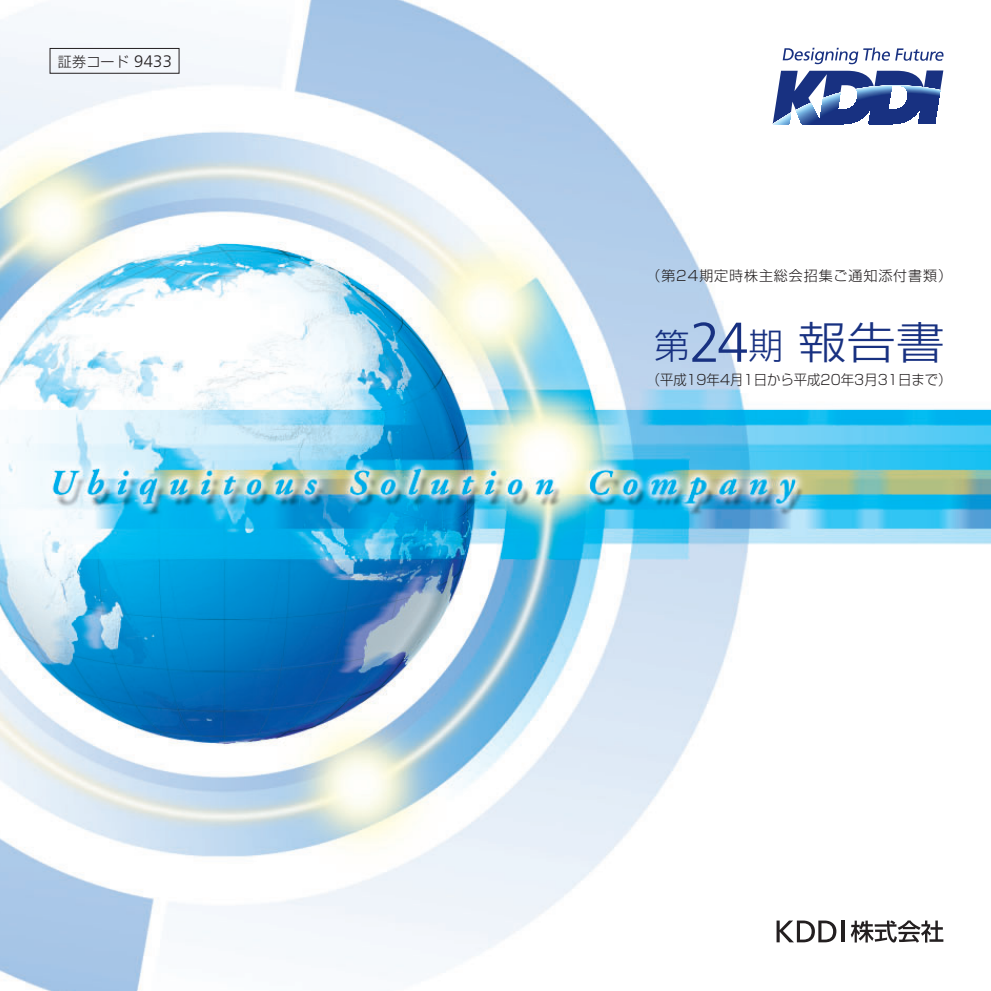
<style>
.page{position:relative;width:991px;height:991px;background:#fff}
.page>*{position:absolute;margin:0;border:0;box-sizing:border-box;transform-origin:0 0}
.t1{font:300 44.1px "Shin Go";color:#183181;scale:1.11 1}
.t2{font:300 14px "Shin Go";letter-spacing:.01em;color:#231f20;scale:.95 1}
.t3{font:300 14px "Shin Go";letter-spacing:.065em;color:#231f20}
.t4{font:300 14px "Shin Go";letter-spacing:.01em;color:#231f20}
.s1{font-family:"Frutiger";font-size:16.62px}
.s2{font-size:35px}
.s3{font-family:"Frutiger";font-size:56px}
</style>
<div class="page">
<img style="left:0;top:0;width:990px;height:990px">
<svg style="left:772px;top:70px;width:171px;height:54px"></svg>
<svg style="left:782px;top:47px;width:161px;height:17px"></svg>
<div style="left:50px;top:48px;width:129px;height:25px;border:1px solid #231f20"></div>
<svg style="left:776px;top:920px;width:60px;height:22px"></svg>
<hr style="left:841px;top:920px;width:3px;height:22px;background:#231f20">
<svg style="left:850px;top:920px;width:93px;height:22px"></svg>
<p class="t4" style="left:58px;top:56px;width:116px">証券コード <span class="s1">9433</span></p>
<p class="t3" style="left:646px;top:270px;width:307px">（第24期定時株主総会招集ご通知添付書類）</p>
<h1 class="t1" style="left:654px;top:326px;width:263px"><span class="s2">第</span><span class="s3">24</span><span class="s2">期</span>報告書</h1>
<p class="t2" style="left:647px;top:375px;width:322px">（平成19年4月1日から平成20年3月31日まで）</p>
</div>
